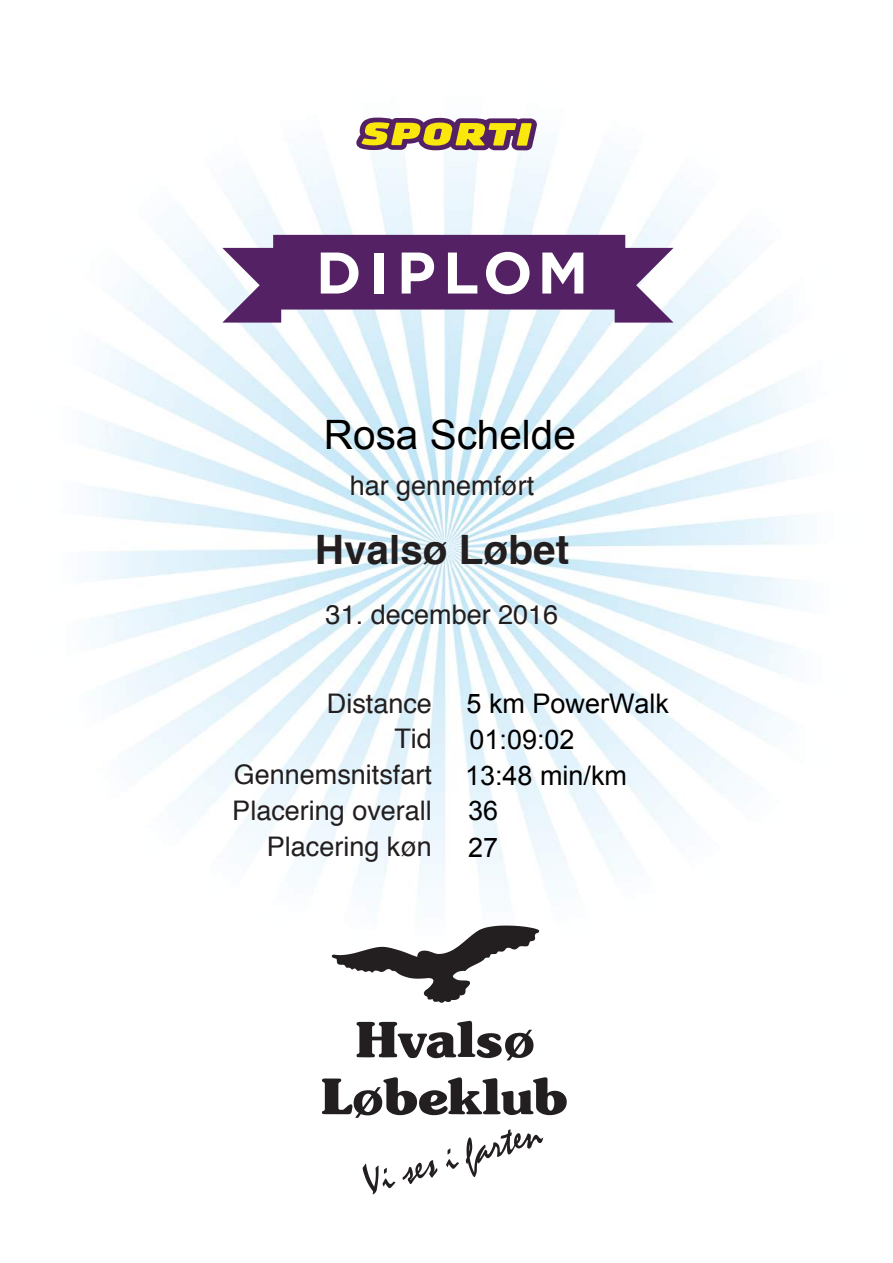
<style>
.page{position:relative;width:893px;height:1263px;background:#fff}
.page>*{position:absolute;margin:0;border:0;box-sizing:border-box;transform-origin:0 0}
.t1{font:700 58.5px "Gotham";letter-spacing:.12em;color:#fff}
.t2{font:700 40.5px "Helvetica";color:#231f20}
.t3{font:40.5px "Arial";color:#000}
.t4{font:27px/36px "Helvetica";color:#231f20;text-align:right}
.t5{font:27px/37.5px "Arial";color:#000}
</style>
<div class="page">
<img style="left:84px;top:117px;width:727px;height:1078px">
<svg style="left:356px;top:118px;width:181px;height:32px"></svg>
<svg style="left:222px;top:235px;width:451px;height:88px"></svg>
<svg style="left:332px;top:925px;width:207px;height:78px"></svg>
<svg style="left:322px;top:1077px;width:245px;height:41px"></svg>
<svg style="left:357px;top:1021px;width:176px;height:39px"></svg>
<svg style="left:363px;top:1163px;width:32px;height:31px"></svg>
<svg style="left:402px;top:1160px;width:35px;height:24px"></svg>
<svg style="left:446px;top:1148px;width:13px;height:21px"></svg>
<svg style="left:466px;top:1129px;width:77px;height:48px"></svg>
<h1 class="t1" style="left:316px;top:239px;width:274px">DIPLOM</h1>
<h2 class="t3" style="left:324px;top:413px;width:254px">Rosa Schelde</h2>
<p class="t4" style="left:350px;top:468px;width:186px">har gennemført</p>
<h2 class="t2" style="left:315px;top:517px;width:256px">Hvalsø Løbet</h2>
<p class="t4" style="left:326px;top:597px;width:234px">31. december 2016</p>
<p class="t4" style="left:232px;top:686px;width:201px">Distance<br>Tid<br>Gennemsnitsfart<br>Placering overall<br>Placering køn</p>
<p class="t5" style="left:466px;top:685px;width:204px">5 km PowerWalk</p>
<p class="t5" style="left:465px;top:722px;width:163px;line-height:36px">01:09:02<br>13:48 min/km</p>
<p class="t5" style="left:468px;top:791px;width:32px">36<br>27</p>
</div>
